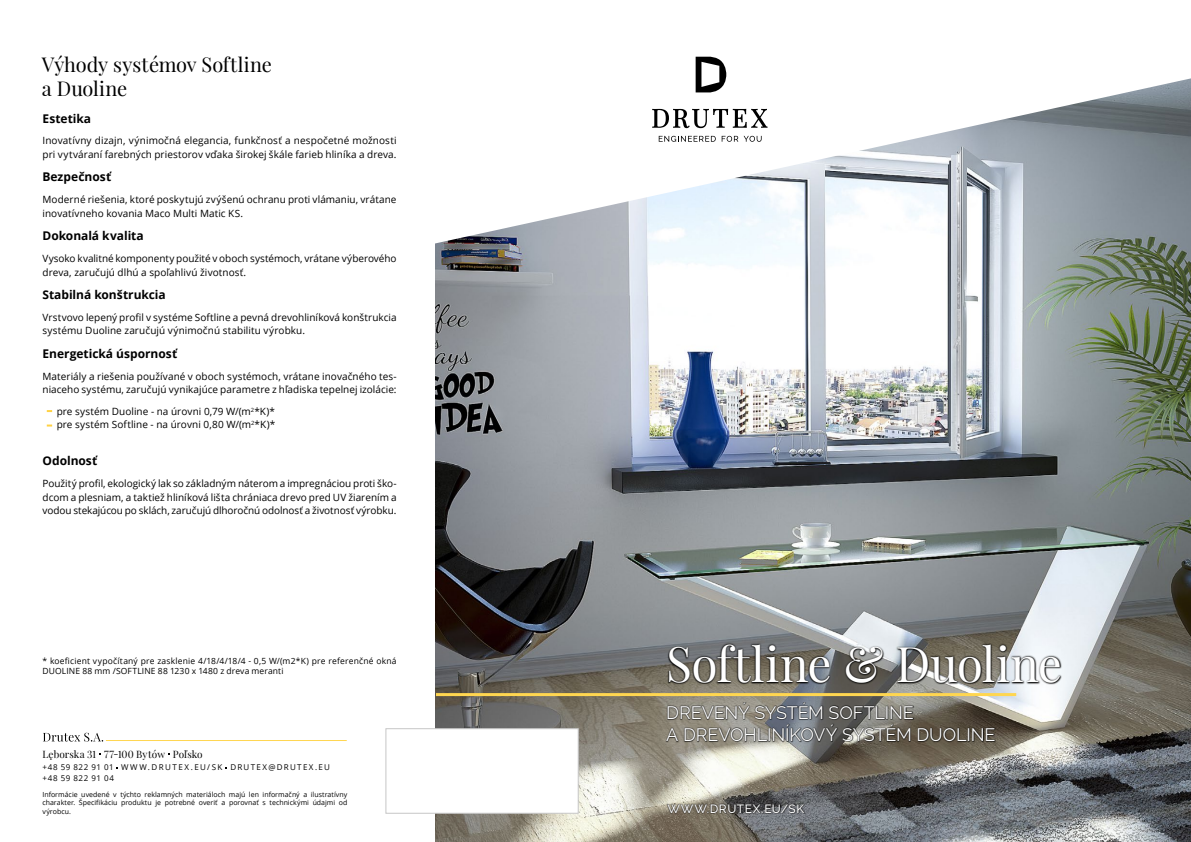
<style>
.page{position:relative;width:1191px;height:842px;background:#fff}
.page>*{position:absolute;margin:0;border:0;box-sizing:border-box;transform-origin:0 0}
.t1{font:48px "Playfair Display";letter-spacing:-.005em;color:#fff}
.t2{font:20px/24px "Playfair Display";letter-spacing:-.005em;color:#000}
.t3{font:18px/21.6px "Raleway";letter-spacing:-.005em;color:#fff}
.t4{font:700 12px "Open Sans";letter-spacing:-.005em;color:#000}
.t5{font:500 12px "Raleway";letter-spacing:.05em;color:#fff}
.t6{font:10px/13.4px "Open Sans";letter-spacing:.005em;color:#000}
.t7{font:10px "Playfair Display";letter-spacing:.005em;color:#000}
.t8{font:8.5px/10.2px "Open Sans";letter-spacing:.02em;color:#000}
.t9{font:8px/11px "Open Sans";letter-spacing:.155em;color:#000}
.t10{font:7px/8.4px "Open Sans";color:#000;text-align:justify}
</style>
<div class="page">
<img style="left:436px;top:248px;width:755px;height:594px">
<svg style="left:435px;top:56px;width:756px;height:192px"></svg>
<svg style="left:695px;top:57px;width:31px;height:35px"></svg>
<svg style="left:652px;top:109px;width:115px;height:19px"></svg>
<svg style="left:658px;top:136px;width:57px;height:6px"></svg>
<svg style="left:721px;top:136px;width:40px;height:6px"></svg>
<div style="left:386px;top:728px;width:192px;height:85px;background:#fff;border:1px solid #c6c6c6"></div>
<svg style="left:43px;top:733px;width:60px;height:8px"></svg>
<hr style="left:106px;top:740px;width:241px;height:1px;background:#ffd650">
<hr style="left:436px;top:693px;width:580px;height:3px;background:#ffd650">
<div style="left:666px;top:803px;width:139px;height:12px;background:#000;opacity:.74"></div>
<div style="left:665px;top:702px;width:331px;height:40px;background:#000;opacity:.76"></div>
<div style="left:666px;top:702px;width:329px;height:39px;background:#000;opacity:.24"></div>
<div style="left:667px;top:642px;width:395px;height:43px;background:#000;opacity:.76"></div>
<h2 class="t2" style="left:42px;top:53px;width:231px">Výhody systémov Softline a Duoline</h2>
<p class="t4" style="left:43px;top:110px;width:50px">Estetika</p>
<p class="t6" style="left:43px;top:134px;width:355px">Inovatívny dizajn, výnimočná elegancia, funkčnosť a nespočetné možnosti pri vytváraní farebných priestorov vďaka širokej škále farieb hliníka a dreva.</p>
<p class="t4" style="left:43px;top:169px;width:70px">Bezpečnosť</p>
<p class="t6" style="left:43px;top:193px;width:355px">Moderné riešenia, ktoré poskytujú zvýšenú ochranu proti vlámaniu, vrátane inovatívneho kovania Maco Multi Matic KS.</p>
<p class="t4" style="left:43px;top:227px;width:103px">Dokonalá kvalita</p>
<p class="t6" style="left:43px;top:252px;width:355px">Vysoko kvalitné komponenty použité v oboch systémoch, vrátane výberového dreva, zaručujú dlhú a spoľahlivú životnosť.</p>
<p class="t4" style="left:43px;top:286px;width:125px">Stabilná konštrukcia</p>
<p class="t6" style="left:43px;top:310px;width:355px">Vrstvovo lepený profil v systéme Softline a pevná drevohliníková konštrukcia systému Duoline zaručujú výnimočnú stabilitu výrobku.</p>
<p class="t4" style="left:43px;top:345px;width:136px">Energetická úspornosť</p>
<p class="t6" style="left:43px;top:369px;width:355px">Materiály a riešenia používané v oboch systémoch, vrátane inovačného tes&shy;niaceho systému, zaručujú vynikajúce parametre z hľadiska tepelnej izolácie:</p>
<p class="t6" style="left:57px;top:404px;width:220px">pre systém Duoline - na úrovni 0,79 W/(m<sup>2</sup>*K)* pre systém Softline - na úrovni 0,80 W/(m<sup>2</sup>*K)*</p>
<p class="t4" style="left:43px;top:452px;width:56px">Odolnosť</p>
<p class="t6" style="left:43px;top:477px;width:355px;text-align:justify">Použitý profil, ekologický lak so základným náterom a impregnáciou proti ško&shy;dcom a plesniam, a taktiež hliníková lišta chrániaca drevo pred UV žiarením a vodou stekajúcou po sklách, zaručujú dlhoročnú odolnosť a životnosť výrobku.</p>
<p class="t8" style="left:43px;top:656px;width:355px">* koeficient vypočítaný pre zasklenie 4/18/4/18/4 - 0,5 W/(m2*K) pre referenčné okná<br>DUOLINE 88 mm /SOFTLINE 88 1230 x 1480 z dreva meranti</p>
<p class="t7" style="left:42px;top:748px;width:162px">Lęborska 31 77-100 Bytów Poľsko</p>
<p class="t9" style="left:42px;top:762px;width:289px">+48 59 822 91 01 WWW.DRUTEX.EU/SK DRUTEX@DRUTEX.EU +48 59 822 91 04</p>
<p class="t10" style="left:42px;top:790px;width:306px">Informácie uvedené v týchto reklamných materiáloch majú len informačný a ilustratívny charakter. Špecifikáciu produktu je potrebné overiť a porovnať s technickými údajmi od výrobcu.</p>
<h1 class="t1" style="left:666px;top:634px;width:397px">Softline &amp; Duoline</h1>
<h3 class="t3" style="left:666px;top:702px;width:331px">DREVENÝ SYSTÉM SOFTLINE<br>A DREVOHLINÍKOVÝ SYSTÉM DUOLINE</h3>
<p class="t5" style="left:667px;top:802px;width:138px">WWW.DRUTEX.EU/SK</p>
</div>
